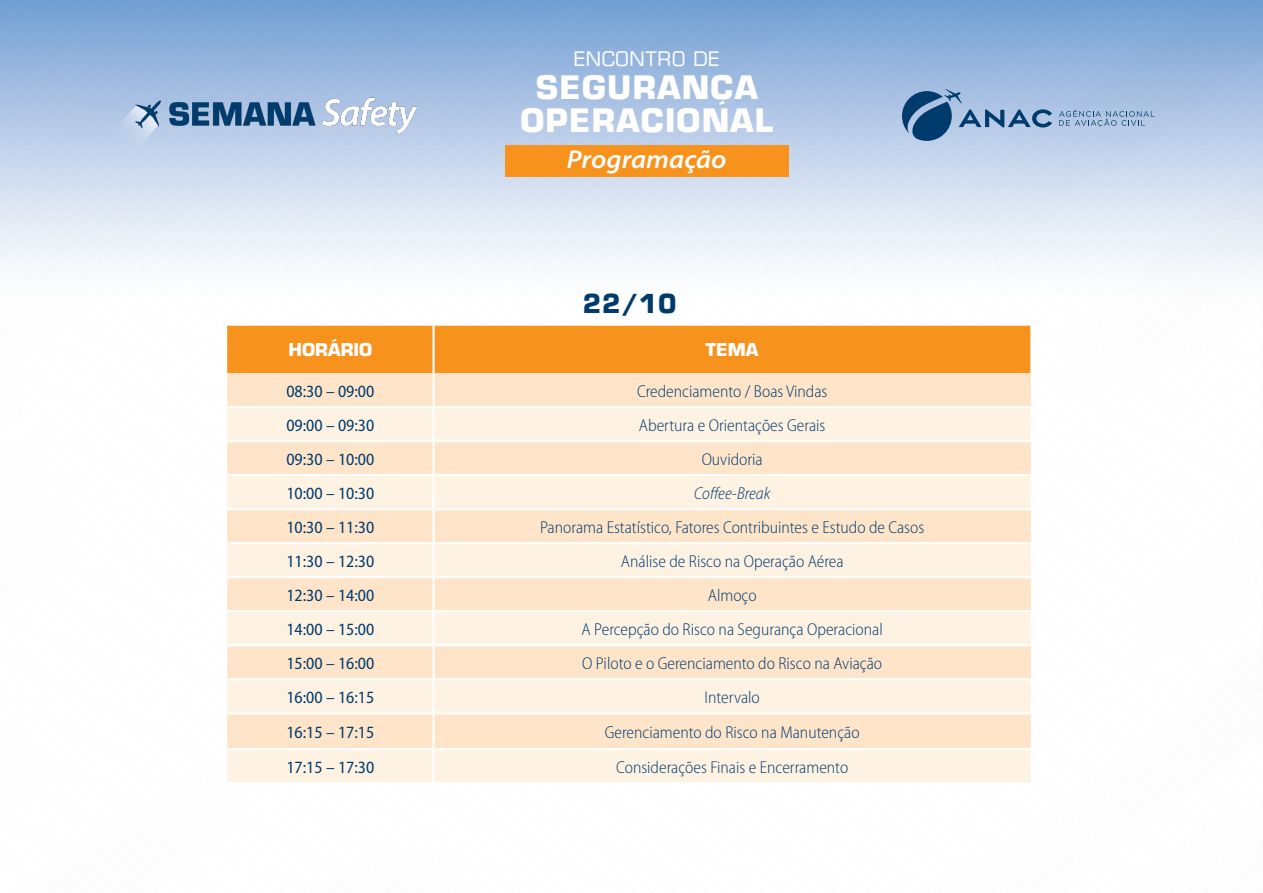
<style>
.page{position:relative;width:1263px;height:893px;background:#fff}
.page>*{position:absolute;margin:0;border:0;box-sizing:border-box;transform-origin:0 0}
.Titulo_Tabela{font:700 31.5px "Eurostile";letter-spacing:.04em;color:#fff}
.t1{font:italic 600 semi-expanded 25.95px "Myriad Pro";color:#fff}
.Titulo_Tabela-2{font:700 25.5px "Eurostile";color:#003b6e}
.Titulo_Tabela-3{font:19.5px "Eurostile";letter-spacing:.04em;color:#fff}
.Texto_Tabela{font:300 semi-condensed 17.25px "Myriad Pro";color:#003b6e}
.Texto_Tabela-2{font:semi-condensed 17.25px "Myriad Pro";color:#003b6e}
.Texto_Tabela-3{font:italic 300 semi-condensed 17.25px "Myriad Pro";color:#003b6e}
.Titulo_Tabela-4{font:700 17.25px "Eurostile";color:#fff}
</style>
<div class="page">
<img style="left:0;top:0;width:1263px;height:326px">
<div style="left:227px;top:326px;width:803px;height:47px;background:#f7931d"></div>
<div style="left:227px;top:373px;width:804px;height:33px;background:#fee5ca"></div>
<svg style="left:227px;top:408px;width:804px;height:374px;background:#fdecd7"></svg>
<hr style="left:432px;top:373px;width:3px;height:33px;background:#fff">
<hr style="left:432px;top:408px;width:3px;height:32px;background:#fff">
<hr style="left:227px;top:440px;width:207px;height:2px;background:#fff">
<hr style="left:227px;top:474px;width:207px;height:2px;background:#fff">
<hr style="left:227px;top:508px;width:207px;height:2px;background:#fff">
<hr style="left:227px;top:542px;width:207px;height:2px;background:#fff">
<hr style="left:227px;top:576px;width:207px;height:2px;background:#fff">
<hr style="left:227px;top:610px;width:207px;height:2px;background:#fff">
<hr style="left:227px;top:644px;width:207px;height:2px;background:#fff">
<hr style="left:227px;top:678px;width:207px;height:2px;background:#fff">
<hr style="left:227px;top:712px;width:207px;height:2px;background:#fff">
<hr style="left:227px;top:748px;width:207px;height:2px;background:#fff">
<hr style="left:432px;top:326px;width:3px;height:47px;background:#fff">
<hr style="left:432px;top:442px;width:3px;height:32px;background:#fff">
<hr style="left:434px;top:440px;width:597px;height:2px;background:#fff">
<hr style="left:432px;top:510px;width:3px;height:32px;background:#fff">
<hr style="left:432px;top:578px;width:3px;height:32px;background:#fff">
<hr style="left:432px;top:646px;width:3px;height:32px;background:#fff">
<hr style="left:432px;top:714px;width:3px;height:34px;background:#fff">
<hr style="left:432px;top:476px;width:3px;height:32px;background:#fff">
<hr style="left:434px;top:474px;width:597px;height:2px;background:#fff">
<hr style="left:434px;top:508px;width:597px;height:2px;background:#fff">
<hr style="left:432px;top:544px;width:3px;height:32px;background:#fff">
<hr style="left:434px;top:542px;width:597px;height:2px;background:#fff">
<hr style="left:434px;top:576px;width:597px;height:2px;background:#fff">
<hr style="left:432px;top:612px;width:3px;height:32px;background:#fff">
<hr style="left:432px;top:680px;width:3px;height:32px;background:#fff">
<hr style="left:432px;top:750px;width:3px;height:32px;background:#fff">
<hr style="left:434px;top:610px;width:597px;height:2px;background:#fff">
<hr style="left:434px;top:678px;width:597px;height:2px;background:#fff">
<hr style="left:434px;top:748px;width:597px;height:2px;background:#fff">
<hr style="left:434px;top:644px;width:597px;height:2px;background:#fff">
<hr style="left:434px;top:712px;width:597px;height:2px;background:#fff">
<img style="left:108px;top:93px;width:309px;height:64px">
<svg style="left:902px;top:89px;width:150px;height:52px;background:#7b9cc1"></svg>
<svg style="left:1059px;top:110px;width:95px;height:17px;background:#98b2d2"></svg>
<div style="left:505px;top:145px;width:283px;height:31px;background:#f7931d"></div>
<p class="Titulo_Tabela-3" style="left:574px;top:47px;width:147px">ENCONTRO DE</p>
<p class="Titulo_Tabela" style="left:536px;top:67px;width:224px">SEGURANÇA</p>
<p class="Titulo_Tabela" style="left:520px;top:100px;width:254px">OPERACIONAL</p>
<p class="t1" style="left:567px;top:143px;width:161px">Programação</p>
<p class="Titulo_Tabela-2" style="left:583px;top:286px;width:95px">22/10</p>
<p class="Titulo_Tabela-4" style="left:289px;top:338px;width:85px">HORÁRIO</p>
<p class="Titulo_Tabela-4" style="left:706px;top:338px;width:54px">TEMA</p>
<p class="Texto_Tabela-2" style="left:286px;top:380px;width:89px">08:30 – 09:00</p>
<p class="Texto_Tabela" style="left:637px;top:380px;width:192px">Credenciamento / Boas Vindas</p>
<p class="Texto_Tabela-2" style="left:286px;top:414px;width:89px">09:00 – 09:30</p>
<p class="Texto_Tabela" style="left:639px;top:414px;width:188px">Abertura e Orientações Gerais</p>
<p class="Texto_Tabela-2" style="left:286px;top:448px;width:89px">09:30 – 10:00</p>
<p class="Texto_Tabela" style="left:702px;top:449px;width:63px">Ouvidoria</p>
<p class="Texto_Tabela-2" style="left:286px;top:482px;width:89px">10:00 – 10:30</p>
<p class="Texto_Tabela-3" style="left:694px;top:483px;width:77px">Coffee-Break</p>
<p class="Texto_Tabela-2" style="left:286px;top:516px;width:89px">10:30 – 11:30</p>
<p class="Texto_Tabela" style="left:540px;top:517px;width:386px">Panorama Estatístico, Fatores Contribuintes e Estudo de Casos</p>
<p class="Texto_Tabela-2" style="left:286px;top:550px;width:89px">11:30 – 12:30</p>
<p class="Texto_Tabela" style="left:621px;top:551px;width:224px">Análise de Risco na Operação Aérea</p>
<p class="Texto_Tabela-2" style="left:286px;top:584px;width:89px">12:30 – 14:00</p>
<p class="Texto_Tabela" style="left:708px;top:585px;width:50px">Almoço</p>
<p class="Texto_Tabela-2" style="left:286px;top:618px;width:89px">14:00 – 15:00</p>
<p class="Texto_Tabela" style="left:582px;top:619px;width:303px">A Percepção do Risco na Segurança Operacional</p>
<p class="Texto_Tabela-2" style="left:286px;top:652px;width:89px">15:00 – 16:00</p>
<p class="Texto_Tabela" style="left:582px;top:653px;width:301px">O Piloto e o Gerenciamento do Risco na Aviação</p>
<p class="Texto_Tabela-2" style="left:286px;top:686px;width:89px">16:00 – 16:15</p>
<p class="Texto_Tabela" style="left:704px;top:687px;width:57px">Intervalo</p>
<p class="Texto_Tabela-2" style="left:286px;top:721px;width:89px">16:15 – 17:15</p>
<p class="Texto_Tabela" style="left:605px;top:722px;width:256px">Gerenciamento do Risco na Manutenção</p>
<p class="Texto_Tabela-2" style="left:286px;top:756px;width:89px">17:15 – 17:30</p>
<p class="Texto_Tabela" style="left:616px;top:757px;width:234px">Considerações Finais e Encerramento</p>
</div>
